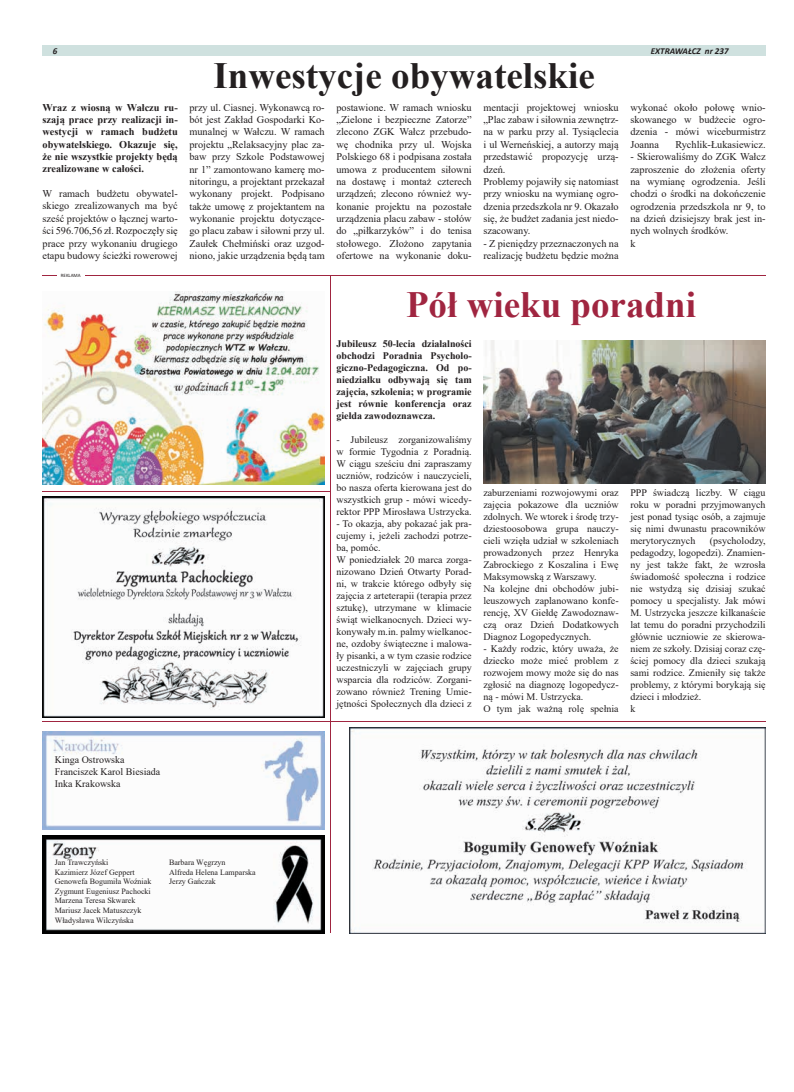
<style>
.page{position:relative;width:794px;height:1092px;background:#fff}
.page>*{position:absolute;margin:0;border:0;box-sizing:border-box;transform-origin:0 0}
.t1{font:700 37px "Times New Roman";color:#231f20}
.t2{font:700 37px "Times New Roman";color:#a02540}
.t3{font:10.3px/12.4px "Times New Roman";color:#231f20;text-align:justify}
.t4{font:700 10.3px/12.4px "Times New Roman";color:#231f20;text-align:justify}
.t5{font:10px/12px "Times New Roman";color:#231f20}
.t6{font:700 10px/12px "Times New Roman";color:#231f20;text-align:justify}
.t7{font:italic 700 9px "Calibri";color:#231f20}
.t8{font:8px/9.6px "Times New Roman";color:#231f20}
.t9{font:5px "Calibri";color:#231f20}
</style>
<div class="page">
<div style="left:43px;top:45px;width:722px;height:11px;background:#cfe1df"></div>
<img style="left:43px;top:731px;width:282px;height:98px">
<img style="left:43px;top:835px;width:282px;height:98px">
<hr style="left:330px;top:275px;width:1px;height:658px;background:#a02540">
<hr style="left:43px;top:721px;width:722px;height:1px;background:#a02540">
<hr style="left:43px;top:491px;width:287px;height:1px;background:#a02540">
<img style="left:43px;top:497px;width:282px;height:220px">
<hr style="left:43px;top:275px;width:722px;height:1px;background:#a02540">
<img style="left:483px;top:340px;width:282px;height:143px">
<hr style="left:57px;top:273px;width:27px;height:4px;background:#fff">
<img style="left:43px;top:291px;width:282px;height:193px">
<img style="left:350px;top:727px;width:415px;height:206px">
<p class="t7" style="left:53px;top:44px;width:6px">6</p>
<p class="t7" style="left:651px;top:44px;width:79px">EXTRAWAŁCZ nr 237</p>
<p class="t4" style="left:43px;top:100px;width:137px">Wraz z wiosną w Wałczu ru&shy;szają prace przy realizacji in&shy;westycji w ramach budżetu obywatelskiego. Okazuje się, że nie wszystkie projekty będą zrealizowane w całości.</p>
<p class="t3" style="left:43px;top:187px;width:137px">W ramach budżetu obywatel&shy;skiego zrealizowanych ma być sześć projektów o łącznej warto&shy;ści 596.706,56 zł. Rozpoczęły się prace przy wykonaniu drugiego etapu budowy ścieżki rowerowej</p>
<p class="t9" style="left:61px;top:272px;width:21px">REKLAMA</p>
<h1 class="t1" style="left:213px;top:49px;width:383px">Inwestycje obywatelskie</h1>
<p class="t3" style="left:189px;top:101px;width:137px">przy ul. Ciasnej. Wykonawcą ro&shy;bót jest Zakład Gospodarki Ko&shy;munalnej w Wałczu. W ramach projektu „Relaksacyjny plac za&shy;baw przy Szkole Podstawowej nr 1” zamontowano kamerę mo&shy;nitoringu, a projektant przekazał wykonany projekt. Podpisano także umowę z projektantem na wykonanie projektu dotyczące&shy;go placu zabaw i siłowni przy ul.<br>Zaułek Chełmiński oraz uzgod&shy;niono, jakie urządzenia będą tam</p>
<p class="t3" style="left:336px;top:101px;width:137px">postawione. W ramach wniosku „Zielone i bezpieczne Zatorze” zlecono ZGK Wałcz przebudo&shy;wę chodnika przy ul. Wojska Polskiego 68 i podpisana została umowa z producentem siłowni na dostawę i montaż czterech urządzeń; zlecono również wy&shy;konanie projektu na pozostałe urządzenia placu zabaw - stołów do „piłkarzyków” i do tenisa stołowego. Złożono zapytania ofertowe na wykonanie doku-</p>
<p class="t3" style="left:483px;top:101px;width:137px;text-align:left">mentacji projektowej wniosku „Plac zabaw i siłownia zewnętrz&shy;na w parku przy al. Tysiąclecia i ul Werneńskiej, a autorzy mają przedstawić propozycję urzą&shy;dzeń.<br>Problemy pojawiły się natomiast przy wniosku na wymianę ogro&shy;dzenia przedszkola nr 9. Okazało się, że budżet zadania jest niedo&shy;szacowany.</p>
<p class="t3" style="left:483px;top:237px;width:137px">- Z pieniędzy przeznaczonych na realizację budżetu będzie można</p>
<p class="t3" style="left:630px;top:101px;width:137px">wykonać około połowę wnio&shy;skowanego w budżecie ogro&shy;dzenia - mówi wiceburmistrz Joanna</p>
<p class="t3" style="left:675px;top:138px;width:92px">Rychlik-Łukasiewicz.</p>
<p class="t3" style="left:630px;top:150px;width:137px;text-align:left">- Skierowaliśmy do ZGK Wałcz zaproszenie do złożenia oferty na wymianę ogrodzenia. Jeśli chodzi o środki na dokończenie ogrodzenia przedszkola nr 9, to na dzień dzisiejszy brak jest in&shy;nych wolnych środków.<br>k</p>
<h1 class="t2" style="left:406px;top:278px;width:291px">Pół wieku poradni</h1>
<p class="t6" style="left:336px;top:337px;width:137px">Jubileusz 50-lecia działalności obchodzi Poradnia Psycholo&shy;giczno-Pedagogiczna. Od po&shy;niedziałku odbywają się tam zajęcia, szkolenia; w programie jest równie konferencja oraz giełda zawodoznawcza.</p>
<p class="t5" style="left:336px;top:433px;width:137px;text-align:justify">- Jubileusz zorganizowaliśmy w formie Tygodnia z Poradnią.<br>W ciągu sześciu dni zapraszamy uczniów, rodziców i nauczycieli, bo nasza oferta kierowana jest do wszystkich grup - mówi wicedy&shy;rektor PPP Mirosława Ustrzycka.</p>
<p class="t5" style="left:336px;top:517px;width:137px">- To okazja, aby pokazać jak pra&shy;cujemy i, jeżeli zachodzi potrze&shy;ba, pomóc.<br>W poniedziałek 20 marca zorga&shy;nizowano Dzień Otwarty Porad&shy;ni, w trakcie którego odbyły się zajęcia z arteterapii (terapia przez sztukę), utrzymane w klimacie świąt wielkanocnych. Dzieci wy&shy;konywały m.in. palmy wielkanoc&shy;ne, ozdoby świąteczne i malowa&shy;ły pisanki, a w tym czasie rodzice uczestniczyli w zajęciach grupy wsparcia dla rodziców. Zorgani&shy;zowano również Trening Umie&shy;jętności Społecznych dla dzieci z</p>
<p class="t5" style="left:483px;top:486px;width:137px">zaburzeniami rozwojowymi oraz zajęcia pokazowe dla uczniów zdolnych. We wtorek i środę trzy&shy;dziestoosobowa grupa nauczy&shy;cieli wzięła udział w szkoleniach prowadzonych przez Henryka<br>Zabrockiego z Koszalina i Ewę<br>Maksymowską z Warszawy.<br>Na kolejne dni obchodów jubi&shy;leuszowych zaplanowano konfe&shy;rencję, XV Giełdę Zawodoznaw&shy;czą oraz Dzień Dodatkowych<br>Diagnoz Logopedycznych.</p>
<p class="t5" style="left:483px;top:642px;width:137px">- Każdy rodzic, który uważa, że dziecko może mieć problem z rozwojem mowy może się do nas zgłosić na diagnozę logopedycz&shy;ną - mówi M. Ustrzycka.<br>O tym jak ważną rolę spełnia</p>
<p class="t5" style="left:630px;top:486px;width:137px;text-align:justify">PPP świadczą liczby. W ciągu roku w poradni przyjmowanych jest ponad tysiąc osób, a zajmuje się nimi dwunastu pracowników merytorycznych</p>
<p class="t5" style="left:630px;top:534px;width:137px;text-indent:79px">(psycholodzy, pedagodzy, logopedzi). Znamien&shy;ny jest także fakt, że wzrosła świadomość społeczna i rodzice nie wstydzą się dzisiaj szukać pomocy u specjalisty. Jak mówi<br>M. Ustrzycka jeszcze kilkanaście lat temu do poradni przychodzili głównie uczniowie ze skierowa&shy;niem ze szkoły. Dzisiaj coraz czę&shy;ściej pomocy dla dzieci szukają sami rodzice. Zmieniły się także problemy, z którymi borykają się dzieci i młodzież.<br>k</p>
<p class="t5" style="left:55px;top:753px;width:107px">Kinga Ostrowska<br>Franciszek Karol Biesiada<br>Inka Krakowska</p>
<p class="t8" style="left:55px;top:857px;width:98px">Jan Trawczyński<br>Kazimierz Józef Geppert<br>Genowefa Bogumiła Woźniak<br>Zygmunt Eugeniusz Pachocki<br>Marzena Teresa Skwarek<br>Mariusz Jacek Matuszczyk<br>Władysława Wilczyńska</p>
<p class="t8" style="left:169px;top:857px;width:88px">Barbara Węgrzyn<br>Alfreda Helena Lamparska<br>Jerzy Gańczak</p>
</div>
